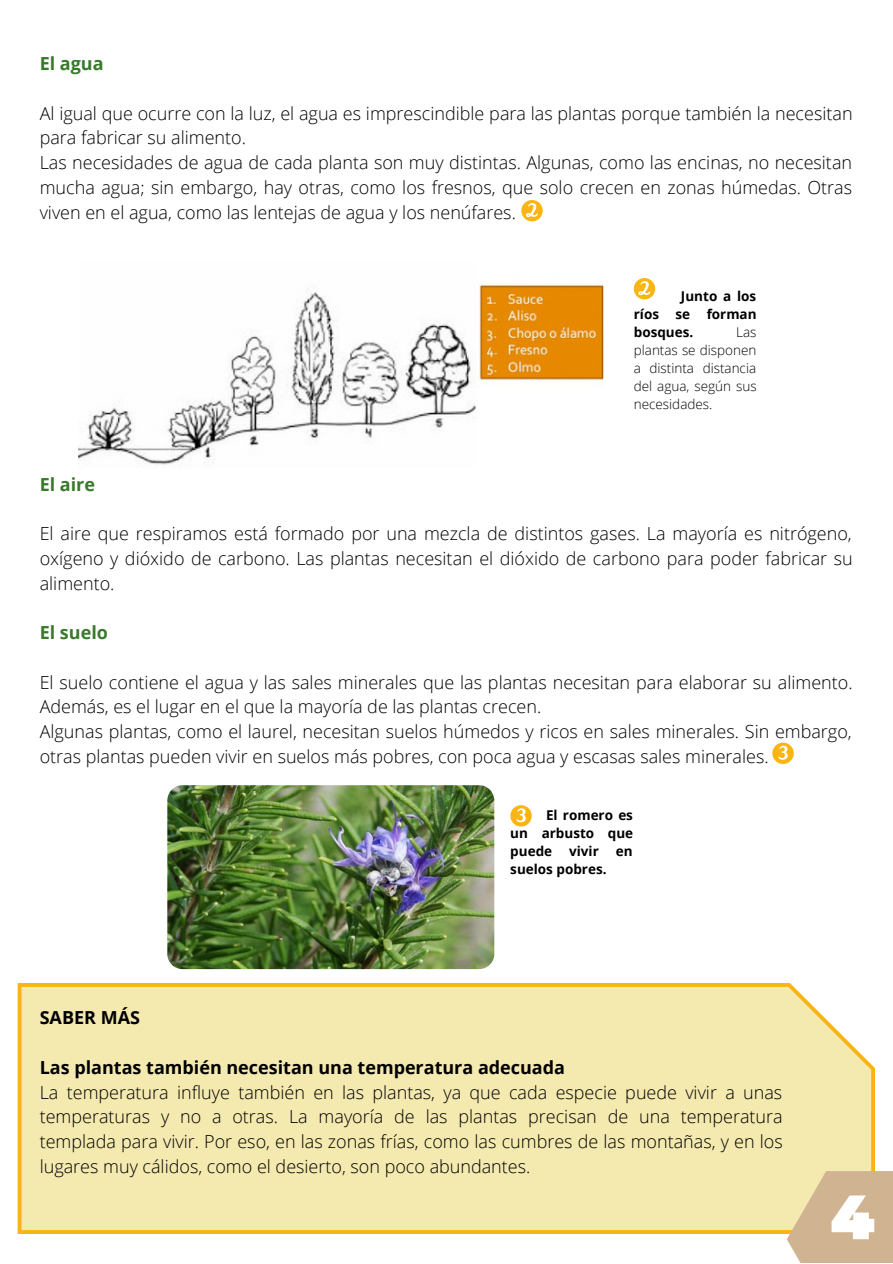
<style>
.page{position:relative;width:893px;height:1264px;background:#fff}
.page>*{position:absolute;margin:0;border:0;box-sizing:border-box;transform-origin:0 0}
.t1{font:300 18px/24.8px "Open Sans";color:#000}
.t2{font:700 18px "Open Sans";color:#000}
.t3{font:700 18px "Open Sans";color:#38792b}
.t4{font:700 13.5px/18px "Open Sans";color:#000;text-align:justify}
.t5{font:300 13.5px/18px "Open Sans";color:#000;text-align:justify}
</style>
<div class="page">
<svg style="left:521px;top:200px;width:21px;height:21px"></svg>
<img style="left:79px;top:283px;width:525px;height:182px">
<svg style="left:633px;top:278px;width:22px;height:21px"></svg>
<svg style="left:772px;top:742px;width:21px;height:22px"></svg>
<img style="left:167px;top:785px;width:327px;height:184px;border-radius:15px">
<svg style="left:510px;top:805px;width:21px;height:21px"></svg>
<div style="left:18px;top:983px;width:857px;height:250px;background:#f4e9af"></div>
<svg style="left:786px;top:1171px;width:106px;height:91px;background:#d7bf99"></svg>
<svg style="left:831px;top:1195px;width:43px;height:44px"></svg>
<p class="t3" style="left:40px;top:51px;width:65px">El agua</p>
<p class="t1" style="left:40px;top:100px;width:814px">Al igual que ocurre con la luz, el agua es imprescindible para las plantas porque también la necesitan para fabricar su alimento.</p>
<p class="t1" style="left:40px;top:150px;width:813px;text-align:justify">Las necesidades de agua de cada planta son muy distintas. Algunas, como las encinas, no necesitan mucha agua; sin embargo, hay otras, como los fresnos, que solo crecen en zonas húmedas. Otras viven en el agua, como las lentejas de agua y los nenúfares.</p>
<p class="t4" style="left:633px;top:286px;width:124px;text-indent:47px">Junto a los ríos se forman bosques.</p>
<p class="t5" style="left:633px;top:322px;width:124px;text-indent:102px">Las plantas se disponen a distinta distancia del agua, según sus necesidades.</p>
<p class="t3" style="left:40px;top:471px;width:57px">El aire</p>
<p class="t1" style="left:40px;top:521px;width:814px;text-align:justify">El aire que respiramos está formado por una mezcla de distintos gases. La mayoría es nitrógeno, oxígeno y dióxido de carbono. Las plantas necesitan el dióxido de carbono para poder fabricar su alimento.</p>
<p class="t3" style="left:40px;top:620px;width:70px">El suelo</p>
<p class="t1" style="left:40px;top:669px;width:814px">El suelo contiene el agua y las sales minerales que las plantas necesitan para elaborar su alimento.<br>Además, es el lugar en el que la mayoría de las plantas crecen.</p>
<p class="t1" style="left:40px;top:718px;width:813px">Algunas plantas, como el laurel, necesitan suelos húmedos y ricos en sales minerales. Sin embargo, otras plantas pueden vivir en suelos más pobres, con poca agua y escasas sales minerales.</p>
<p class="t4" style="left:510px;top:805px;width:124px;text-indent:36px">El romero es un arbusto que puede</p>
<p class="t4" style="left:569px;top:841px;width:31px">vivir</p>
<p class="t4" style="left:616px;top:841px;width:18px">en</p>
<p class="t4" style="left:510px;top:859px;width:98px">suelos pobres.</p>
<p class="t2" style="left:40px;top:1005px;width:102px">SABER MÁS</p>
<p class="t2" style="left:40px;top:1054px;width:527px">Las plantas también necesitan una temperatura adecuada</p>
<p class="t1" style="left:40px;top:1079px;width:744px;text-align:justify">La temperatura influye también en las plantas, ya que cada especie puede vivir a unas temperaturas y no a otras. La mayoría de las plantas precisan de una temperatura templada para vivir. Por eso, en las zonas frías, como las cumbres de las montañas, y en los lugares muy cálidos, como el desierto, son poco abundantes.</p>
</div>
